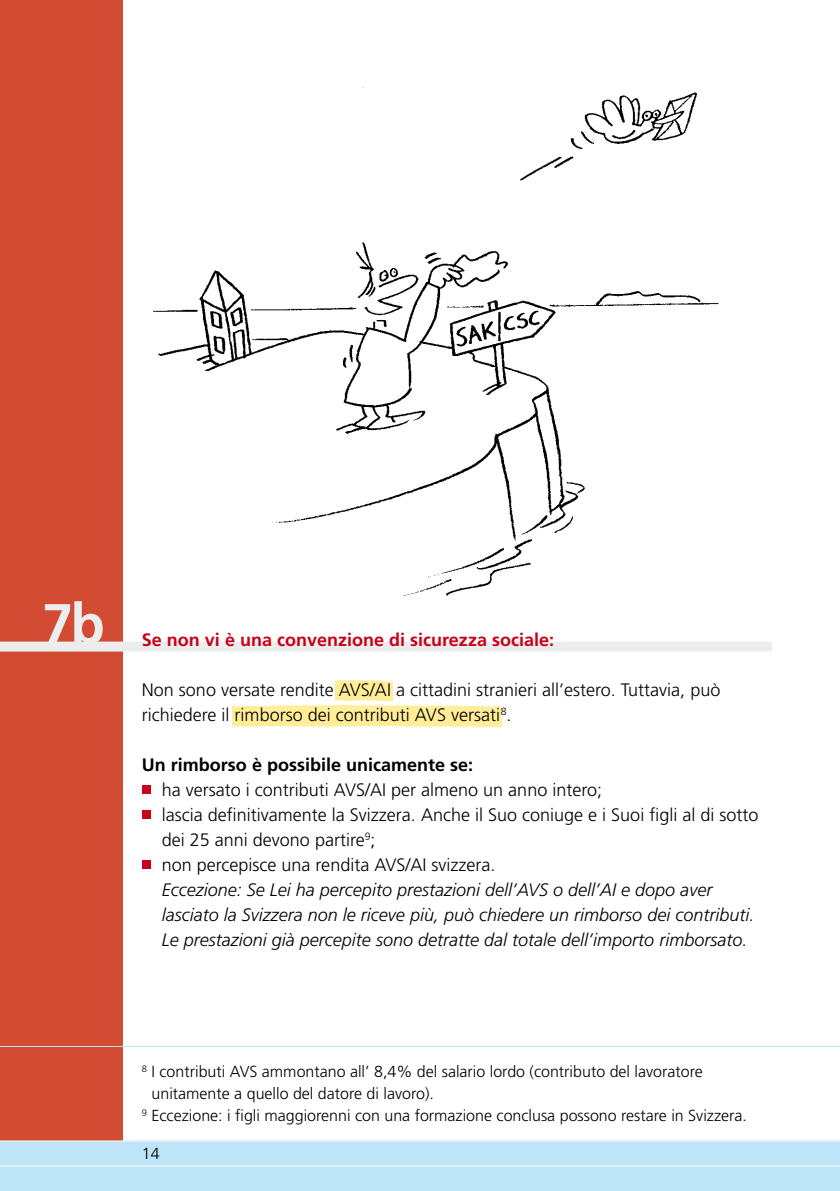
<style>
.page{position:relative;width:840px;height:1191px;background:#fff}
.page>*{position:absolute;margin:0;border:0;box-sizing:border-box;transform-origin:0 0}
.t1{font:700 56px "Frutiger";color:#eceded}
.t2{font:300 18px/25px "Frutiger";color:#000}
.t3{font:italic 300 18px/25px "Frutiger";color:#000}
.t4{font:700 18px "Frutiger";color:#c90019}
.t5{font:700 18px "Frutiger";color:#000}
.t6{font:300 16px "Frutiger";color:#000}
</style>
<div class="page">
<div style="left:0;top:1141px;width:839px;height:50px;background:#bde4f7"></div>
<hr style="left:0;top:1165px;width:839px;height:1px;background:#fff">
<div style="left:0;top:0;width:122px;height:1141px;background:#d34b32"></div>
<hr style="left:0;top:1140px;width:839px;height:1px;background:#fff">
<hr style="left:839px;top:1141px;width:1px;height:50px;background:#bde4f7">
<img style="left:232px;top:705px;width:269px;height:22px">
<img style="left:335px;top:679px;width:57px;height:29px">
<div style="left:142px;top:785px;width:8px;height:8px;background:#c90019"></div>
<div style="left:142px;top:810px;width:8px;height:8px;background:#c90019"></div>
<div style="left:142px;top:860px;width:8px;height:8px;background:#c90019"></div>
<hr style="left:0;top:1046px;width:839px;height:1px;background:#bde4f7">
<div style="left:0;top:641px;width:771px;height:10px;background:#eceded"></div>
<img style="left:153px;top:87px;width:566px;height:509px">
<h1 class="t1" style="left:42px;top:591px;width:64px">7b</h1>
<p class="t4" style="left:142px;top:629px;width:413px">Se non vi è una convenzione di sicurezza sociale:</p>
<p class="t2" style="left:142px;top:677px;width:579px">Non sono versate rendite AVS/AI a cittadini stranieri all’estero. Tuttavia, può richiedere il rimborso dei contributi AVS versati<sup>8</sup>.</p>
<p class="t5" style="left:142px;top:754px;width:333px">Un rimborso è possibile unicamente se:</p>
<p class="t2" style="left:162px;top:777px;width:598px">ha versato i contributi AVS/AI per almeno un anno intero;<br>lascia definitivamente la Svizzera. Anche il Suo coniuge e i Suoi figli al di sotto dei 25 anni devono partire<sup>9</sup>;<br>non percepisce una rendita AVS/AI svizzera.</p>
<p class="t3" style="left:162px;top:877px;width:594px">Eccezione: Se Lei ha percepito prestazioni dell’AVS o dell’AI e dopo aver lasciato la Svizzera non le riceve più, può chiedere un rimborso dei contributi.<br>Le prestazioni già percepite sono detratte dal totale dell’importo rimborsato.</p>
<p class="t6" style="left:142px;top:1062px;width:562px"><sup>8</sup> I contributi AVS ammontano all’ 8,4% del salario lordo (contributo del lavoratore</p>
<p class="t6" style="left:151px;top:1084px;width:284px">unitamente a quello del datore di lavoro).</p>
<p class="t6" style="left:142px;top:1106px;width:606px"><sup>9</sup> Eccezione: i figli maggiorenni con una formazione conclusa possono restare in Svizzera.</p>
<p class="t6" style="left:142px;top:1144px;width:19px">14</p>
</div>
